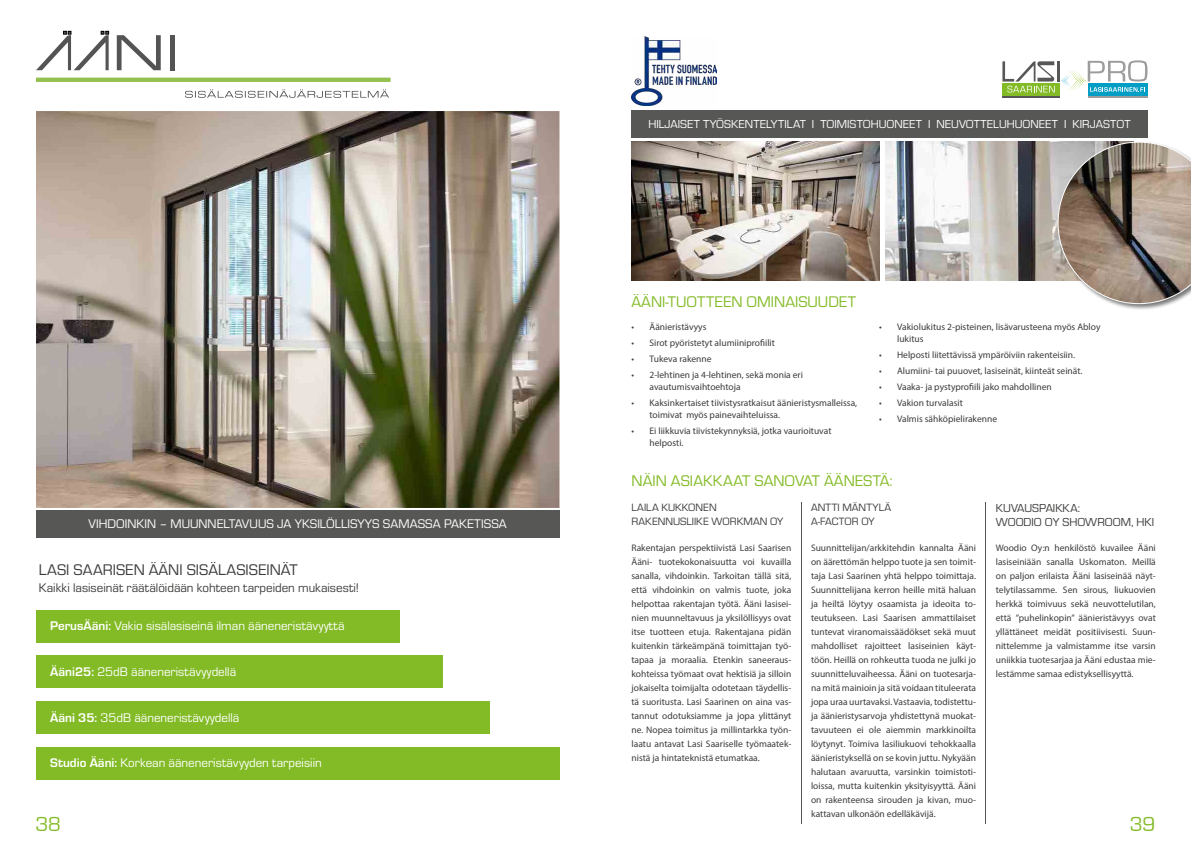
<style>
.page{position:relative;width:1191px;height:842px;background:#fff}
.page>*{position:absolute;margin:0;border:0;box-sizing:border-box;transform-origin:0 0}
.t1{font:21px "Eurostile";color:#83bb26}
.t2{font:16px "Eurostile";color:#83bb26}
.t3{font:16px "Eurostile";color:#3c3c3b}
.t4{font:13px "Eurostile";color:#fff}
.t5{font:13px "Eurostile";color:#3c3c3b}
.t6{font:12px "Eurostile";color:#fff}
.t7{font:12px/14px "Eurostile";color:#3c3c3b}
.t8{font:11px/14px "Eurostile";color:#3c3c3b}
.t9{font:9.5px/14px "Myriad Pro";color:#3c3c3b}
.s1{font-weight:700}
</style>
<div class="page">
<img style="left:36px;top:111px;width:523px;height:397px">
<div style="left:36px;top:510px;width:523px;height:28px;background:#575756"></div>
<hr style="left:36px;top:78px;width:354px;height:4px;background:#94c04f">
<svg style="left:185px;top:89px;width:204px;height:9px"></svg>
<svg style="left:117px;top:35px;width:44px;height:35px"></svg>
<div style="left:170px;top:35px;width:5px;height:35px;background:#555454"></div>
<svg style="left:36px;top:31px;width:73px;height:39px"></svg>
<div style="left:36px;top:610px;width:364px;height:32px;background:#83bb26"></div>
<div style="left:36px;top:655px;width:406px;height:33px;background:#83bb26"></div>
<div style="left:36px;top:701px;width:453px;height:33px;background:#83bb26"></div>
<div style="left:36px;top:747px;width:523px;height:32px;background:#83bb26"></div>
<img style="left:631px;top:142px;width:248px;height:138px">
<img style="left:885px;top:142px;width:171px;height:138px">
<div style="left:631px;top:111px;width:516px;height:27px;background:#575756"></div>
<div style="left:1056px;top:141px;width:135px;height:170px;background:#000;opacity:.54"></div>
<svg style="left:1057px;top:142px;width:134px;height:162px;background:#9a8d82"></svg>
<div style="left:1087px;top:83px;width:60px;height:12px;background:#009dc5"></div>
<hr style="left:1087px;top:96px;width:60px;height:2px;background:#9d9d9c">
<hr style="left:1057px;top:61px;width:2px;height:21px;background:#575756">
<svg style="left:1002px;top:83px;width:57px;height:12px"></svg>
<svg style="left:1002px;top:61px;width:52px;height:31px"></svg>
<hr style="left:1002px;top:96px;width:57px;height:2px;background:#575756">
<svg style="left:1061px;top:60px;width:86px;height:32px"></svg>
<hr style="left:801px;top:502px;width:1px;height:321px;background:#575756">
<hr style="left:985px;top:502px;width:1px;height:321px;background:#575756">
<img style="left:631px;top:36px;width:85px;height:70px">
<p class="t6" style="left:648px;top:116px;width:483px">HILJAISET TYÖSKENTELYTILAT I TOIMISTOHUONEET I NEUVOTTELUHUONEET I KIRJASTOT</p>
<h2 class="t2" style="left:631px;top:291px;width:226px">ÄÄNI-TUOTTEEN OMINAISUUDET</h2>
<p class="t9" style="left:631px;top:319px;width:76px">• Äänieristävyys</p>
<p class="t9" style="left:631px;top:335px;width:145px">• Sirot pyöristetyt alumiiniprofiilit</p>
<p class="t9" style="left:631px;top:351px;width:82px">• Tukeva rakenne</p>
<p class="t9" style="left:649px;top:368px;width:155px;line-height:12px;text-indent:-18px">• 2-lehtinen ja 4-lehtinen, sekä monia eri avautumisvaihtoehtoja</p>
<p class="t9" style="left:649px;top:396px;width:209px;line-height:12px;text-indent:-18px">• Kaksinkertaiset tiivistysratkaisut äänieristysmalleissa, toimivat myös painevaihteluissa.</p>
<p class="t9" style="left:649px;top:424px;width:183px;line-height:12px;text-indent:-18px">• Ei liikkuvia tiivistekynnyksiä, jotka vaurioituvat helposti.</p>
<p class="t9" style="left:897px;top:320px;width:205px;line-height:12px;text-indent:-18px">• Vakiolukitus 2-pisteinen, lisävarusteena myös Abloy lukitus</p>
<p class="t9" style="left:879px;top:347px;width:197px">• Helposti liitettävissä ympäröiviin rakenteisiin.</p>
<p class="t9" style="left:879px;top:363px;width:205px">• Alumiini- tai puuovet, lasiseinät, kiinteät seinät.</p>
<p class="t9" style="left:879px;top:379px;width:174px">• Vaaka- ja pystyprofiili jako mahdollinen</p>
<p class="t9" style="left:879px;top:395px;width:85px">• Vakion turvalasit</p>
<p class="t9" style="left:879px;top:411px;width:120px">• Valmis sähköpielirakenne</p>
<h2 class="t2" style="left:631px;top:470px;width:263px">NÄIN ASIAKKAAT SANOVAT ÄÄNESTÄ:</h2>
<p class="t8" style="left:811px;top:500px;width:82px">ANTTI MÄNTYLÄ<br>A-FACTOR OY</p>
<p class="t9" style="left:811px;top:540px;width:166px;text-align:justify">Suunnittelijan/arkkitehdin kannalta Ääni on äärettömän helppo tuote ja sen toimit&shy;taja Lasi Saarinen yhtä helppo toimittaja.<br>Suunnittelijana kerron heille mitä haluan ja heiltä löytyy osaamista ja ideoita to&shy;teutukseen. Lasi Saarisen ammattilaiset tuntevat viranomaissäädökset sekä muut mahdolliset rajoitteet lasiseinien käyt&shy;töön. Heillä on rohkeutta tuoda ne julki jo suunnitteluvaiheessa. Ääni on tuotesarja&shy;na mitä mainioin ja sitä voidaan tituleerata jopa uraa uurtavaksi. Vastaavia, todistettu&shy;ja äänieristysarvoja yhdistettynä muokat&shy;tavuuteen ei ole aiemmin markkinoilta löytynyt. Toimiva lasiliukuovi tehokkaalla äänieristyksellä on se kovin juttu. Nykyään halutaan avaruutta, varsinkin toimistoti&shy;loissa, mutta kuitenkin yksityisyyttä. Ääni on rakenteensa sirouden ja kivan, muo&shy;kattavan ulkonäön edelläkävijä.</p>
<p class="t8" style="left:631px;top:500px;width:153px">LAILA KUKKONEN<br>RAKENNUSLIIKE WORKMAN OY</p>
<p class="t9" style="left:631px;top:540px;width:161px;text-align:justify">Rakentajan perspektiivistä Lasi Saarisen Ääni- tuotekokonaisuutta voi kuvailla sanalla, vihdoinkin. Tarkoitan tällä sitä, että vihdoinkin on valmis tuote, joka helpottaa rakentajan työtä. Ääni lasisei&shy;nien muunneltavuus ja yksilöllisyys ovat itse tuotteen etuja. Rakentajana pidän kuitenkin tärkeämpänä toimittajan työ&shy;tapaa ja moraalia. Etenkin saneeraus&shy;kohteissa työmaat ovat hektisiä ja silloin jokaiselta toimijalta odotetaan täydellis&shy;tä suoritusta. Lasi Saarinen on aina vas&shy;tannut odotuksiamme ja jopa ylittänyt ne. Nopea toimitus ja millintarkka työn&shy;laatu antavat Lasi Saariselle työmaatek&shy;nistä ja hintateknistä etumatkaa.</p>
<p class="t7" style="left:995px;top:500px;width:160px">KUVAUSPAIKKA:<br>WOODIO OY SHOWROOM, HKI</p>
<p class="t9" style="left:995px;top:541px;width:161px;text-align:justify">Woodio Oy:n henkilöstö kuvailee Ääni lasiseiniään sanalla Uskomaton. Meillä on paljon erilaista Ääni lasiseinää näyt&shy;telytilassamme. Sen sirous, liukuovien herkkä toimivuus sekä neuvottelutilan, että ”puhelinkopin” äänieristävyys ovat yllättäneet meidät positiivisesti. Suun&shy;nittelemme ja valmistamme itse varsin uniikkia tuotesarjaa ja Ääni edustaa mie&shy;lestämme samaa edistyksellisyyttä.</p>
<h3 class="t4" style="left:89px;top:515px;width:420px">VIHDOINKIN – MUUNNELTAVUUS JA YKSILÖLLISYYS SAMASSA PAKETISSA</h3>
<h2 class="t3" style="left:39px;top:559px;width:260px">LASI SAARISEN ÄÄNI SISÄLASISEINÄT</h2>
<h3 class="t5" style="left:39px;top:579px;width:322px">Kaikki lasiseinät räätälöidään kohteen tarpeiden mukaisesti!</h3>
<h3 class="t4" style="left:50px;top:617px;width:296px"><span class="s1">PerusÄäni:</span> Vakio sisälasiseinä ilman ääneneristävyyttä</h3>
<h3 class="t4" style="left:50px;top:663px;width:187px"><span class="s1">Ääni25:</span> 25dB ääneneristävyydellä</h3>
<h3 class="t4" style="left:50px;top:709px;width:191px"><span class="s1">Ääni 35:</span> 35dB ääneneristävyydellä</h3>
<h3 class="t4" style="left:50px;top:754px;width:273px"><span class="s1">Studio Ääni:</span> Korkean ääneneristävyyden tarpeisiin</h3>
<h1 class="t1" style="left:35px;top:813px;width:27px">38</h1>
<h1 class="t1" style="left:1129px;top:813px;width:27px">39</h1>
</div>
